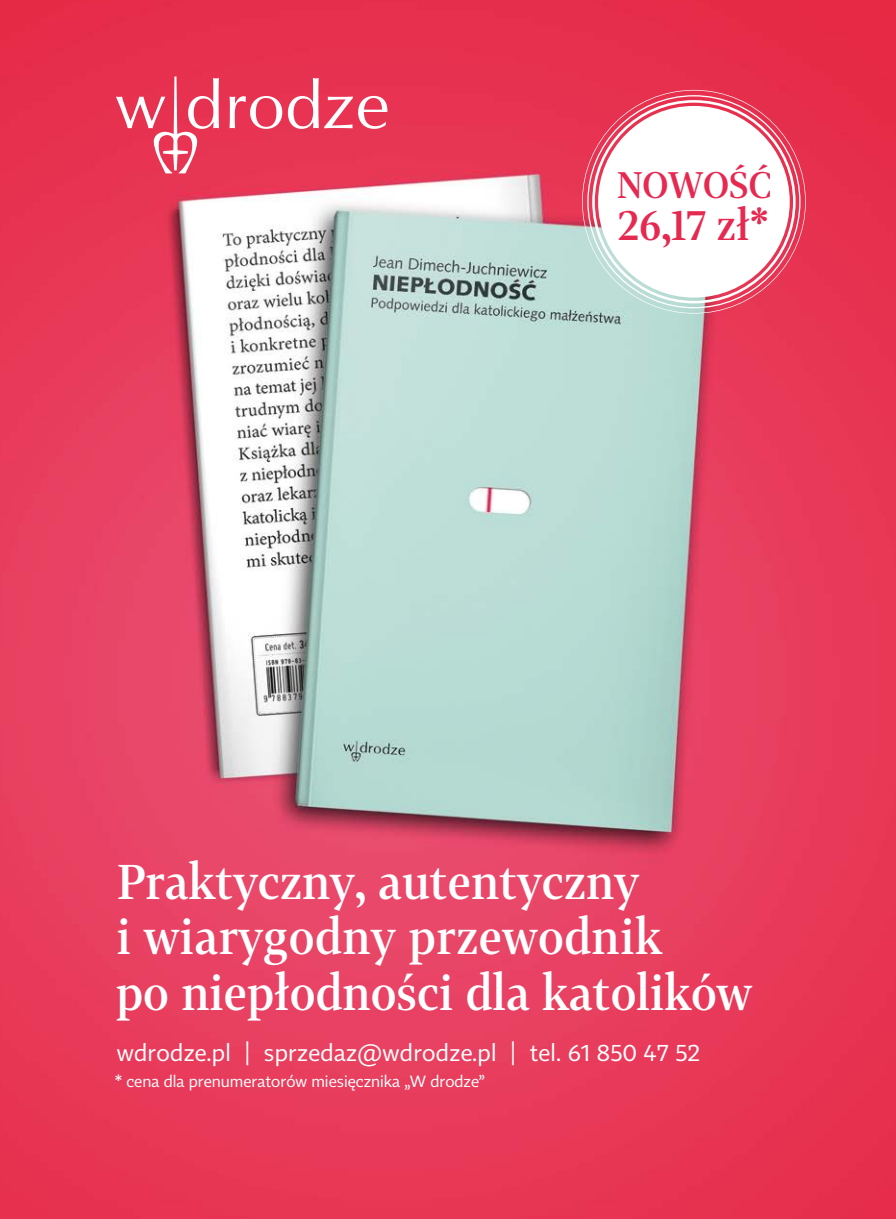
<style>
.page{position:relative;width:896px;height:1219px;background:#fff}
.page>*{position:absolute;margin:0;border:0;box-sizing:border-box;transform-origin:0 0}
.t1{font:500 condensed 48px/55.6px "Tabac G2";color:#fff}
.t2{font:500 condensed 42px "Tabac G2";color:#e62950}
.t3{font:500 condensed 36.4px "Tabac G2";color:#e62950}
.t4{font:23.4px "Tabac Sans";letter-spacing:.015em;color:#fff}
.t5{font:16px "Tabac Sans";color:#fff}
</style>
<div class="page">
<img style="left:0;top:0;width:896px;height:1219px">
<svg style="left:229px;top:96px;width:53px;height:33px"></svg>
<svg style="left:288px;top:78px;width:99px;height:51px"></svg>
<svg style="left:116px;top:76px;width:103px;height:97px;background:#eb566f"></svg>
<svg style="left:582px;top:90px;width:224px;height:224px"></svg>
<p class="t3" style="left:617px;top:160px;width:155px">NOWOŚĆ</p>
<p class="t2" style="left:617px;top:196px;width:153px">26,17 zł*</p>
<p class="t1" style="left:116px;top:853px;width:637px">Praktyczny, autentyczny<br>i wiarygodny przewodnik<br>po niepłodności dla katolików</p>
<p class="t4" style="left:117px;top:1038px;width:585px">wdrodze.pl | sprzedaz@wdrodze.pl | tel. 61 850 47 52</p>
<p class="t5" style="left:115px;top:1071px;width:372px">* cena dla prenumeratorów miesięcznika „W drodze”</p>
</div>
